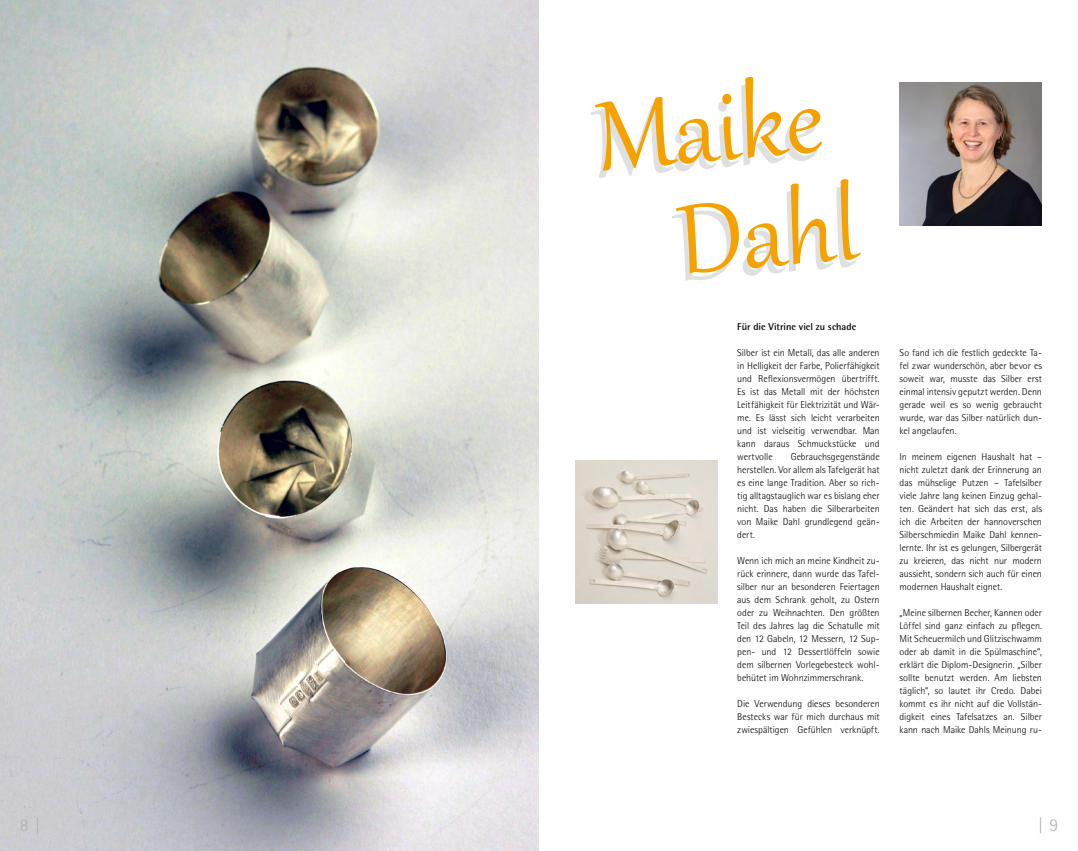
<style>
.page{position:relative;width:1078px;height:851px;background:#fff}
.page>*{position:absolute;margin:0;border:0;box-sizing:border-box;transform-origin:0 0}
.t1{font:120px/110px "Gabriola";color:#f5a200;text-align:right}
.t2{font:300 18px "Rotis Semi Sans";color:#b1b3b4}
.t3{font:300 10px/13px "Rotis Semi Sans";letter-spacing:-.005em;color:#000;text-align:justify}
.t4{font:700 10px "Rotis Semi Sans";color:#000}
</style>
<div class="page">
<img style="left:0;top:0;width:539px;height:850px">
<img style="left:575px;top:460px;width:142px;height:143px">
<img style="left:899px;top:83px;width:142px;height:143px">
<h1 class="t1" style="left:591px;top:74px;width:254px;rotate:-5deg">Maike<br>Dahl</h1>
<p class="t4" style="left:737px;top:320px;width:120px">Für die Vitrine viel zu schade</p>
<p class="t3" style="left:737px;top:346px;width:144px">Silber ist ein Metall, das alle anderen in Helligkeit der Farbe, Polierfähigkeit und Reflexionsvermögen übertrifft.<br>Es ist das Metall mit der höchsten Leitfähigkeit für Elektrizität und Wär&shy;me. Es lässt sich leicht verarbeiten und ist vielseitig verwendbar. Man kann daraus Schmuckstücke und wertvolle</p>
<p class="t3" style="left:737px;top:450px;width:144px;text-indent:53px">Gebrauchsgegenstände herstellen. Vor allem als Tafelgerät hat es eine lange Tradition. Aber so rich&shy;tig alltagstauglich war es bislang eher nicht. Das haben die Silberarbeiten von Maike Dahl grundlegend geän&shy;dert.</p>
<p class="t3" style="left:737px;top:554px;width:144px">Wenn ich mich an meine Kindheit zu&shy;rück erinnere, dann wurde das Tafel&shy;silber nur an besonderen Feiertagen aus dem Schrank geholt, zu Ostern oder zu Weihnachten. Den größten Teil des Jahres lag die Schatulle mit den 12 Gabeln, 12 Messern, 12 Sup&shy;pen- und 12 Dessertlöffeln sowie dem silbernen Vorlegebesteck wohl&shy;behütet im Wohnzimmerschrank.</p>
<p class="t3" style="left:737px;top:697px;width:144px">Die Verwendung dieses besonderen Bestecks war für mich durchaus mit zwiespältigen Gefühlen verknüpft.</p>
<p class="t3" style="left:899px;top:346px;width:144px">So fand ich die festlich gedeckte Ta&shy;fel zwar wunderschön, aber bevor es soweit war, musste das Silber erst einmal intensiv geputzt werden. Denn gerade weil es so wenig gebraucht wurde, war das Silber natürlich dun&shy;kel angelaufen.</p>
<p class="t3" style="left:899px;top:450px;width:144px">In meinem eigenen Haushalt hat – nicht zuletzt dank der Erinnerung an das mühselige Putzen – Tafelsilber viele Jahre lang keinen Einzug gehal&shy;ten. Geändert hat sich das erst, als ich die Arbeiten der hannoverschen Silberschmiedin Maike Dahl kennen&shy;lernte. Ihr ist es gelungen, Silbergerät zu kreieren, das nicht nur modern aussieht, sondern sich auch für einen modernen Haushalt eignet.</p>
<p class="t3" style="left:899px;top:606px;width:144px">„Meine silbernen Becher, Kannen oder Löffel sind ganz einfach zu pflegen.<br>Mit Scheuermilch und Glitzischwamm oder ab damit in die Spülmaschine“, erklärt die Diplom-Designerin. „Silber sollte benutzt werden. Am liebsten täglich“, so lautet ihr Credo. Dabei kommt es ihr nicht auf die Vollstän&shy;digkeit eines Tafelsatzes an. Silber kann nach Maike Dahls Meinung ru-</p>
<h2 class="t2" style="left:20px;top:814px;width:21px">8 |</h2>
<h2 class="t2" style="left:1038px;top:814px;width:21px">| 9</h2>
</div>
